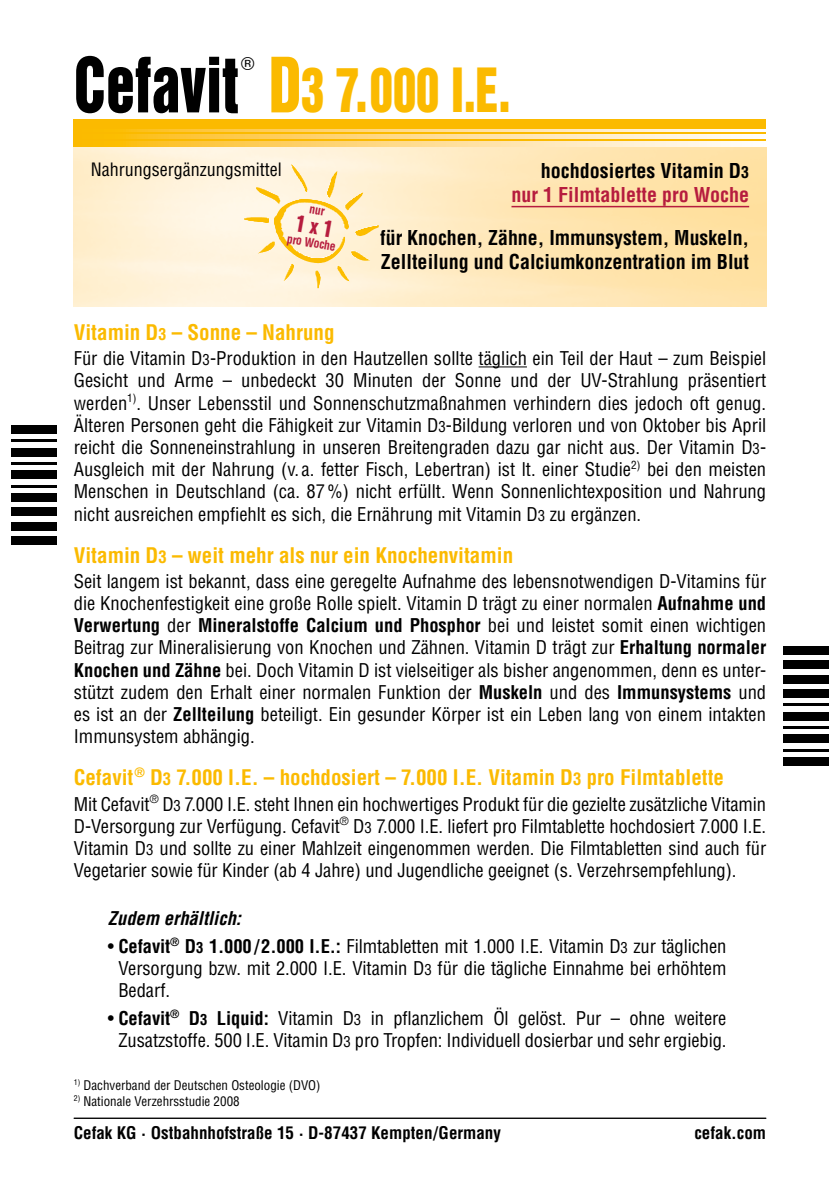
<style>
.page{position:relative;width:840px;height:1191px;background:#fff}
.page>*{position:absolute;margin:0;border:0;box-sizing:border-box;transform-origin:0 0}
.t1{font:69.6px "Helvetica Inserat";color:#000;scale:.83 1}
.t2{font:55.6px "Helvetica Inserat";color:#fbba00;scale:.83 1}
.t3{font:700 condensed 21px "Helvetica";color:#fbba00}
.t4{font:700 condensed 20px/24px "Helvetica";color:#000}
.t5{font:700 condensed 20px/24px "Helvetica";color:#b61c3e;text-align:right}
.t6{font:condensed 18.4px/22.2px "Helvetica";letter-spacing:-.005em;color:#000;text-align:justify}
.t7{font:italic 700 condensed 18.4px "Helvetica";color:#000}
.t8{font:condensed 18px "Helvetica";color:#000}
.t9{font:18px "Helvetica";color:#000}
.t10{font:700 condensed 17px "Helvetica";color:#000}
.t11{font:condensed 13px "Helvetica";color:#000}
.t12{font:700 condensed 12.4px "Helvetica";color:#b61c3e;scale:.95 1}
.s1{font-size:69.6px}
.s2{color:#000}
.s3{font-size:16px;color:#000}
.s4{font-size:16px}
.s5{font-size:14.8px}
.s6{font-size:16.8px}
.s7{font-weight:700}
.s8{font-weight:700;font-size:14.8px}
</style>
<div class="page">
<hr style="left:478px;top:366px;width:48px;height:1px;background:#000">
<div style="left:11px;top:425px;width:46px;height:9px;background:#000"></div>
<hr style="left:11px;top:439px;width:46px;height:3px;background:#000">
<div style="left:11px;top:448px;width:46px;height:8px;background:#000"></div>
<hr style="left:11px;top:462px;width:46px;height:3px;background:#000">
<div style="left:11px;top:471px;width:46px;height:8px;background:#000"></div>
<hr style="left:11px;top:485px;width:46px;height:3px;background:#000">
<div style="left:11px;top:493px;width:46px;height:9px;background:#000"></div>
<div style="left:11px;top:507px;width:46px;height:9px;background:#000"></div>
<div style="left:11px;top:522px;width:46px;height:8px;background:#000"></div>
<div style="left:11px;top:536px;width:46px;height:8px;background:#000"></div>
<div style="left:782px;top:757px;width:46px;height:8px;background:#000"></div>
<hr style="left:782px;top:748px;width:46px;height:3px;background:#000">
<div style="left:782px;top:734px;width:46px;height:9px;background:#000"></div>
<hr style="left:782px;top:726px;width:46px;height:3px;background:#000">
<div style="left:782px;top:711px;width:46px;height:9px;background:#000"></div>
<hr style="left:782px;top:703px;width:46px;height:3px;background:#000">
<div style="left:782px;top:689px;width:46px;height:8px;background:#000"></div>
<div style="left:782px;top:675px;width:46px;height:8px;background:#000"></div>
<div style="left:782px;top:660px;width:46px;height:9px;background:#000"></div>
<div style="left:782px;top:646px;width:46px;height:9px;background:#000"></div>
<hr style="left:74px;top:1117px;width:691px;height:1px;background:#000">
<div style="left:74px;top:119px;width:691px;height:28px;background:#fbba00"></div>
<svg style="left:126px;top:142px;width:639px;height:5px;background:#fede95"></svg>
<svg style="left:126px;top:135px;width:639px;height:4px;background:#fede95"></svg>
<svg style="left:126px;top:129px;width:639px;height:3px;background:#fede95"></svg>
<img style="left:74px;top:147px;width:691px;height:159px">
<hr style="left:511px;top:206px;width:237px;height:1px;background:#b61c3e">
<img style="left:291px;top:164px;width:46px;height:28px">
<svg style="left:295px;top:206px;width:36px;height:31px"></svg>
<h1 class="t1" style="left:74px;top:43px;width:200px">Cefavit</h1>
<p class="t9" style="left:241px;top:50px;width:15px">®</p>
<h2 class="t2" style="left:269px;top:57px;width:292px"><span class="s1">D</span>3 7.000 I.E.</h2>
<p class="t8" style="left:91px;top:158px;width:192px">Nahrungsergänzungsmittel</p>
<p class="t12" style="left:288px;top:230px;width:53px;rotate:10deg">pro Woche</p>
<p class="t5" style="left:511px;top:158px;width:239px"><span class="s2">hochdosiertes Vitamin D</span><span class="s3">3 </span>nur 1 Filmtablette pro Woche</p>
<p class="t4" style="left:380px;top:226px;width:370px">für Knochen, Zähne, Immunsystem, Muskeln,<br>Zellteilung und Calciumkonzentration im Blut</p>
<p class="t3" style="left:74px;top:319px;width:262px">Vitamin D<span class="s4">3</span> – Sonne – Nahrung</p>
<p class="t6" style="left:74px;top:347px;width:693px">Für die Vitamin D<span class="s5">3</span>-Produktion in den Hautzellen sollte täglich ein Teil der Haut – zum Beispiel Gesicht und Arme – unbedeckt 30 Minuten der Sonne und der UV-Strahlung präsentiert werden<sup>1)</sup>. Unser Lebensstil und Sonnenschutzmaßnahmen verhindern dies jedoch oft genug.<br>Älteren Personen geht die Fähigkeit zur Vitamin D<span class="s5">3</span>-Bildung verloren und von Oktober bis April reicht die Sonneneinstrahlung in unseren Breitengraden dazu gar nicht aus. Der Vitamin D<span class="s5">3</span>- Ausgleich mit der Nahrung (v. a. fetter Fisch, Lebertran) ist lt. einer Studie<sup>2)</sup> bei den meisten Menschen in Deutschland (ca. 87%) nicht erfüllt. Wenn Sonnenlichtexposition und Nahrung nicht ausreichen empfiehlt es sich, die Ernährung mit Vitamin D<span class="s5">3</span> zu ergänzen.</p>
<p class="t3" style="left:74px;top:542px;width:440px">Vitamin D<span class="s6">3</span> – weit mehr als nur ein Knochenvitamin</p>
<p class="t6" style="left:74px;top:570px;width:693px">Seit langem ist bekannt, dass eine geregelte Aufnahme des lebensnotwendigen D-Vitamins für die Knochenfestigkeit eine große Rolle spielt. Vitamin D trägt zu einer normalen <span class="s7">Aufnahme und Verwertung</span> der <span class="s7">Mineralstoffe Calcium und Phosphor</span> bei und leistet somit einen wichtigen Beitrag zur Mineralisierung von Knochen und Zähnen. Vitamin D trägt zur <span class="s7">Erhaltung normaler Knochen und Zähne</span> bei. Doch Vitamin D ist vielseitiger als bisher angenommen, denn es unter&shy;stützt zudem den Erhalt einer normalen Funktion der <span class="s7">Muskeln</span> und des <span class="s7">Immunsystems</span> und es ist an der <span class="s7">Zellteilung</span> beteiligt. Ein gesunder Körper ist ein Leben lang von einem intakten Immunsystem abhängig.</p>
<p class="t3" style="left:74px;top:764px;width:651px">Cefavit<sup>®</sup> D<span class="s6">3</span> 7.000 I.E. – hochdosiert – 7.000 I.E. Vitamin D<span class="s6">3</span> pro Filmtablette</p>
<p class="t6" style="left:74px;top:792px;width:693px">Mit Cefavit<sup>®</sup> D<span class="s5">3</span> 7.000 I.E. steht Ihnen ein hochwertiges Produkt für die gezielte zusätzliche Vitamin D-Versorgung zur Verfügung. Cefavit<sup>®</sup> D<span class="s5">3</span> 7.000 I.E. liefert pro Filmtablette hochdosiert 7.000 I.E.<br>Vitamin D<span class="s5">3</span> und sollte zu einer Mahlzeit eingenommen werden. Die Filmtabletten sind auch für Vegetarier sowie für Kinder (ab 4 Jahre) und Jugendliche geeignet (s. Verzehrsempfehlung).</p>
<p class="t7" style="left:108px;top:906px;width:135px">Zudem erhältlich:</p>
<p class="t6" style="left:118px;top:935px;width:609px;text-indent:-11px">• <span class="s7">Cefavit</span><sup>®</sup> <span class="s7">D</span><span class="s8">3</span> <span class="s7">1.000/2.000 I.E.:</span> Filmtabletten mit 1.000 I.E. Vitamin D<span class="s5">3</span> zur täglichen Versorgung bzw. mit 2.000 I.E. Vitamin D<span class="s5">3</span> für die tägliche Einnahme bei erhöhtem Bedarf.</p>
<p class="t6" style="left:108px;top:1007px;width:619px;text-align:center">• <span class="s7">Cefavit</span><sup>®</sup> <span class="s7">D</span><span class="s8">3</span> <span class="s7">Liquid:</span> Vitamin D<span class="s5">3</span> in pflanzlichem Öl gelöst. Pur – ohne weitere<br>Zusatzstoffe. 500 I.E. Vitamin D<span class="s5">3</span> pro Tropfen: Individuell dosierbar und sehr ergiebig.</p>
<p class="t11" style="left:74px;top:1077px;width:248px"><sup>1)</sup> Dachverband der Deutschen Osteologie (DVO)</p>
<p class="t11" style="left:74px;top:1093px;width:167px"><sup>2)</sup> Nationale Verzehrsstudie 2008</p>
<p class="t10" style="left:74px;top:1122px;width:428px">Cefak KG · Ostbahnhofstraße 15 · D-87437 Kempten/Germany</p>
<p class="t10" style="left:694px;top:1122px;width:73px">cefak.com</p>
</div>
